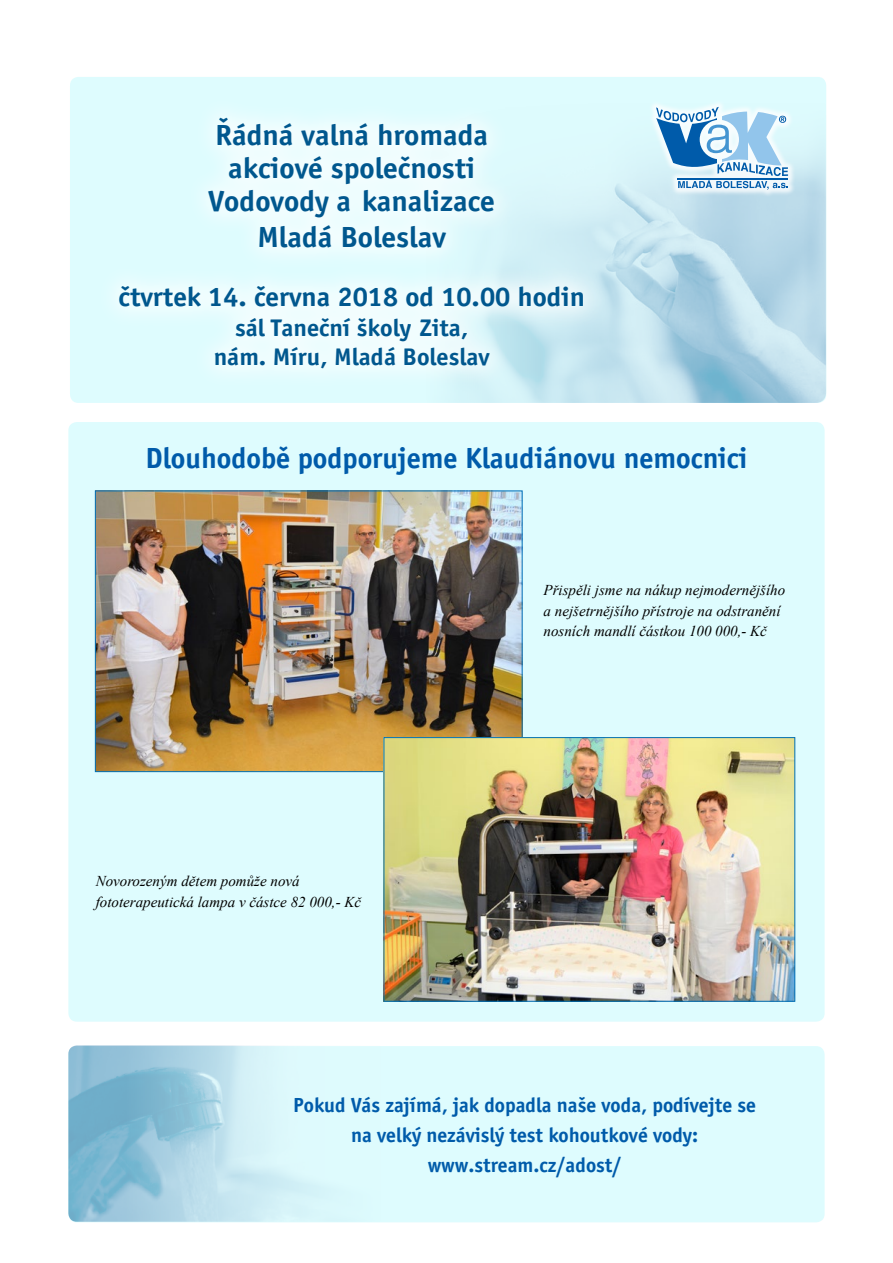
<style>
.page{position:relative;width:893px;height:1263px;background:#fff}
.page>*{position:absolute;margin:0;border:0;box-sizing:border-box;transform-origin:0 0}
.t1{font:700 30px/33px "Officina Sans EF";color:#00578e;text-align:center;scale:1.04 1}
.t2{font:700 30px "Officina Sans EF";color:#005baa}
.t3{font:700 27.75px "Officina Sans EF";color:#00578e;scale:1.05 1}
.t4{font:700 24.75px/29.7px "Officina Sans EF";color:#00578e;text-align:center;scale:1.05 1}
.t5{font:700 21px/30px "Officina Sans EF";color:#005baa;text-align:center}
.t6{font:italic 15px/20.4px "Times New Roman";color:#000}
</style>
<div class="page">
<div style="left:68px;top:422px;width:757px;height:600px;background:#defcfe;border-radius:9px"></div>
<div style="left:68px;top:1045px;width:757px;height:177px;background:#defcfe;border-radius:9px"></div>
<img style="left:68px;top:1045px;width:324px;height:177px">
<img style="left:97px;top:493px;width:423px;height:277px">
<div style="left:95px;top:491px;width:427px;height:281px;border:1px solid #0070b6"></div>
<img style="left:386px;top:739px;width:407px;height:260px">
<div style="left:384px;top:737px;width:411px;height:264px;border:1px solid #0070b6"></div>
<div style="left:70px;top:77px;width:756px;height:326px;background:#defcfe;border-radius:9px"></div>
<img style="left:467px;top:151px;width:359px;height:252px">
<div style="left:649px;top:99px;width:146px;height:98px;background:#fff;opacity:.8"></div>
<svg style="left:656px;top:107px;width:132px;height:83px"></svg>
<div style="left:96px;top:95px;width:510px;height:296px;background:#fff;opacity:.75"></div>
<h1 class="t1" style="left:209px;top:119px;width:277px">Řádná valná hromada akciové společnosti<br>Vodovody a kanalizace</h1>
<h1 class="t1" style="left:257px;top:221px;width:183px">Mladá Boleslav</h1>
<h2 class="t3" style="left:119px;top:280px;width:446px">čtvrtek 14. června 2018 od 10.00 hodin</h2>
<h3 class="t4" style="left:214px;top:312px;width:264px">sál Taneční školy Zita, nám. Míru, Mladá Boleslav</h3>
<h1 class="t2" style="left:146px;top:439px;width:603px">Dlouhodobě podporujeme Klaudiánovu nemocnici</h1>
<p class="t6" style="left:96px;top:871px;width:267px">Novorozeným dětem pomůže nová fototerapeutická lampa v částce 82 000,- Kč</p>
<p class="t6" style="left:544px;top:580px;width:243px">Přispěli jsme na nákup nejmodernějšího a nejšetrnějšího přístroje na odstranění nosních mandlí částkou 100 000,- Kč</p>
<h3 class="t5" style="left:293px;top:1089px;width:464px">Pokud Vás zajímá, jak dopadla naše voda, podívejte se na velký nezávislý test kohoutkové vody: www.stream.cz/adost/</h3>
</div>
